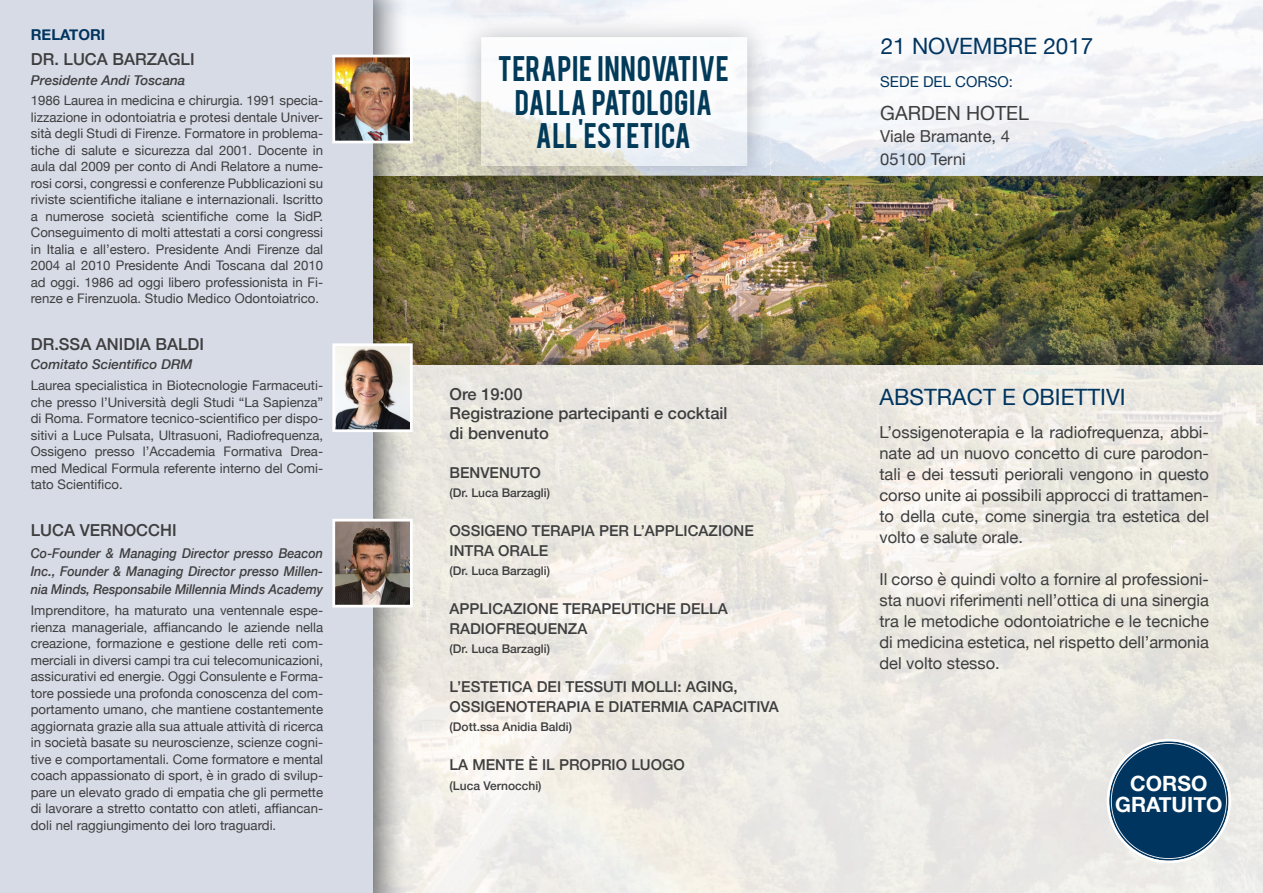
<style>
.page{position:relative;width:1263px;height:893px;background:#fff}
.page>*{position:absolute;margin:0;border:0;box-sizing:border-box;transform-origin:0 0}
.t1{font:27.9px/33.6px "Bebas";letter-spacing:.015em;color:#023b5a;text-align:center}
.t2{font:22.5px "Helvetica Neue";color:#003560}
.t3{font:700 21px/21px "Helvetica Neue";color:#fff;text-align:center}
.t4{font:19.5px "Helvetica Neue";color:#3e3e3f}
.t5{font:16.5px/21px "Helvetica Neue";color:#3e3e3f;text-align:justify}
.t6{font:500 16.5px/19.5px "Helvetica Neue";color:#3e3e3f}
.t7{font:500 15px/19.5px "Helvetica Neue";color:#3e3e3f}
.t8{font:15px "Helvetica Neue";color:#003560}
.t9{font:700 15px "Helvetica Neue";color:#003560}
.t10{font:italic 500 13.5px/18px "Helvetica Neue";color:#3e3e3f;text-align:justify;scale:.93 1}
.t11{font:italic 500 13.5px "Helvetica Neue";color:#3e3e3f}
.t12{font:13.2px/16.5px "Helvetica Neue";color:#3e3e3f;text-align:justify}
.t13{font:500 12px "Helvetica Neue";color:#3e3e3f}
</style>
<div class="page">
<img style="left:373px;top:0;width:890px;height:893px">
<img style="left:373px;top:176px;width:34px;height:23px">
<div style="left:0;top:0;width:373px;height:893px;background:#d7dbe6"></div>
<img style="left:332px;top:55px;width:81px;height:88px">
<svg style="left:1107px;top:739px;width:124px;height:124px;background:#476c89"></svg>
<img style="left:332px;top:519px;width:81px;height:88px">
<img style="left:332px;top:343px;width:81px;height:89px">
<img style="left:457px;top:13px;width:314px;height:177px">
<img style="left:481px;top:37px;width:266px;height:129px">
<img style="left:493px;top:50px;width:247px;height:110px">
<p class="t9" style="left:31px;top:23px;width:76px">RELATORI</p>
<p class="t6" style="left:31px;top:48px;width:165px">DR. LUCA BARZAGLI</p>
<p class="t11" style="left:31px;top:68px;width:156px">Presidente Andi Toscana</p>
<p class="t12" style="left:31px;top:93px;width:294px">1986 Laurea in medicina e chirurgia. 1991 specia&shy;lizzazione in odontoiatria e protesi dentale Univer&shy;sità degli Studi di Firenze. Formatore in problema&shy;tiche di salute e sicurezza dal 2001. Docente in aula dal 2009 per conto di Andi Relatore a nume&shy;rosi corsi, congressi e conferenze Pubblicazioni su riviste scientifiche italiane e internazionali. Iscritto a numerose società scientifiche come la SidP.<br>Conseguimento di molti attestati a corsi congressi in Italia e all’estero. Presidente Andi Firenze dal 2004 al 2010 Presidente Andi Toscana dal 2010 ad oggi. 1986 ad oggi libero professionista in Fi&shy;renze e Firenzuola. Studio Medico Odontoiatrico.</p>
<p class="t6" style="left:31px;top:333px;width:175px">DR.SSA ANIDIA BALDI</p>
<p class="t11" style="left:31px;top:353px;width:163px">Comitato Scientifico DRM</p>
<p class="t12" style="left:31px;top:378px;width:294px">Laurea specialistica in Biotecnologie Farmaceuti&shy;che presso l’Università degli Studi “La Sapienza” di Roma. Formatore tecnico-scientifico per dispo&shy;sitivi a Luce Pulsata, Ultrasuoni, Radiofrequenza, Ossigeno presso l’Accademia Formativa Drea&shy;med Medical Formula referente interno del Comi&shy;tato Scientifico.</p>
<p class="t6" style="left:31px;top:519px;width:147px">LUCA VERNOCCHI</p>
<p class="t10" style="left:31px;top:544px;width:316px">Co-Founder &amp; Managing Director presso Beacon Inc., Founder &amp; Managing Director presso Millen&shy;nia Minds, Responsabile Millennia Minds Academy</p>
<p class="t12" style="left:31px;top:603px;width:294px">Imprenditore, ha maturato una ventennale espe&shy;rienza manageriale, affiancando le aziende nella creazione, formazione e gestione delle reti com&shy;merciali in diversi campi tra cui telecomunicazioni, assicurativi ed energie. Oggi Consulente e Forma&shy;tore possiede una profonda conoscenza del com&shy;portamento umano, che mantiene costantemente aggiornata grazie alla sua attuale attività di ricerca in società basate su neuroscienze, scienze cogni&shy;tive e comportamentali. Come formatore e mental coach appassionato di sport, è in grado di svilup&shy;pare un elevato grado di empatia che gli permette di lavorare a stretto contatto con atleti, affiancan&shy;doli nel raggiungimento dei loro traguardi.</p>
<h1 class="t1" style="left:498px;top:50px;width:233px">TERAPIE INNOVATIVE<br>DALLA PATOLOGIA<br>ALL'ESTETICA</h1>
<p class="t6" style="left:449px;top:383px;width:279px">Ore 19:00<br>Registrazione partecipanti e cocktail di benvenuto</p>
<p class="t7" style="left:449px;top:461px;width:93px">BENVENUTO</p>
<p class="t13" style="left:449px;top:483px;width:102px">(Dr. Luca Barzagli)</p>
<p class="t7" style="left:449px;top:520px;width:306px">OSSIGENO TERAPIA PER L’APPLICAZIONE<br>INTRA ORALE</p>
<p class="t13" style="left:449px;top:561px;width:102px">(Dr. Luca Barzagli)</p>
<p class="t7" style="left:449px;top:598px;width:280px">APPLICAZIONE TERAPEUTICHE DELLA<br>RADIOFREQUENZA</p>
<p class="t13" style="left:449px;top:639px;width:102px">(Dr. Luca Barzagli)</p>
<p class="t7" style="left:449px;top:676px;width:331px">L’ESTETICA DEI TESSUTI MOLLI: AGING,<br>OSSIGENOTERAPIA E DIATERMIA CAPACITIVA</p>
<p class="t13" style="left:449px;top:717px;width:124px">(Dott.ssa Anidia Baldi)</p>
<p class="t7" style="left:449px;top:754px;width:237px">LA MENTE È IL PROPRIO LUOGO</p>
<p class="t13" style="left:449px;top:776px;width:94px">(Luca Vernocchi)</p>
<h2 class="t2" style="left:881px;top:30px;width:214px">21 NOVEMBRE 2017</h2>
<p class="t8" style="left:880px;top:70px;width:134px">SEDE DEL CORSO:</p>
<h3 class="t4" style="left:880px;top:99px;width:150px">GARDEN HOTEL</h3>
<p class="t5" style="left:880px;top:126px;width:131px;line-height:22.5px">Viale Bramante, 4<br>05100 Terni</p>
<h2 class="t2" style="left:879px;top:381px;width:248px">ABSTRACT E OBIETTIVI</h2>
<p class="t5" style="left:879px;top:422px;width:331px">L’ossigenoterapia e la radiofrequenza, abbi&shy;nate ad un nuovo concetto di cure parodon&shy;tali e dei tessuti periorali vengono in questo corso unite ai possibili approcci di trattamen&shy;to della cute, come sinergia tra estetica del volto e salute orale.</p>
<p class="t5" style="left:879px;top:569px;width:331px">Il corso è quindi volto a fornire al professioni&shy;sta nuovi riferimenti nell’ottica di una sinergia tra le metodiche odontoiatriche e le tecniche di medicina estetica, nel rispetto dell’armonia del volto stesso.</p>
<h3 class="t3" style="left:1115px;top:774px;width:109px">CORSO<br>GRATUITO</h3>
</div>
